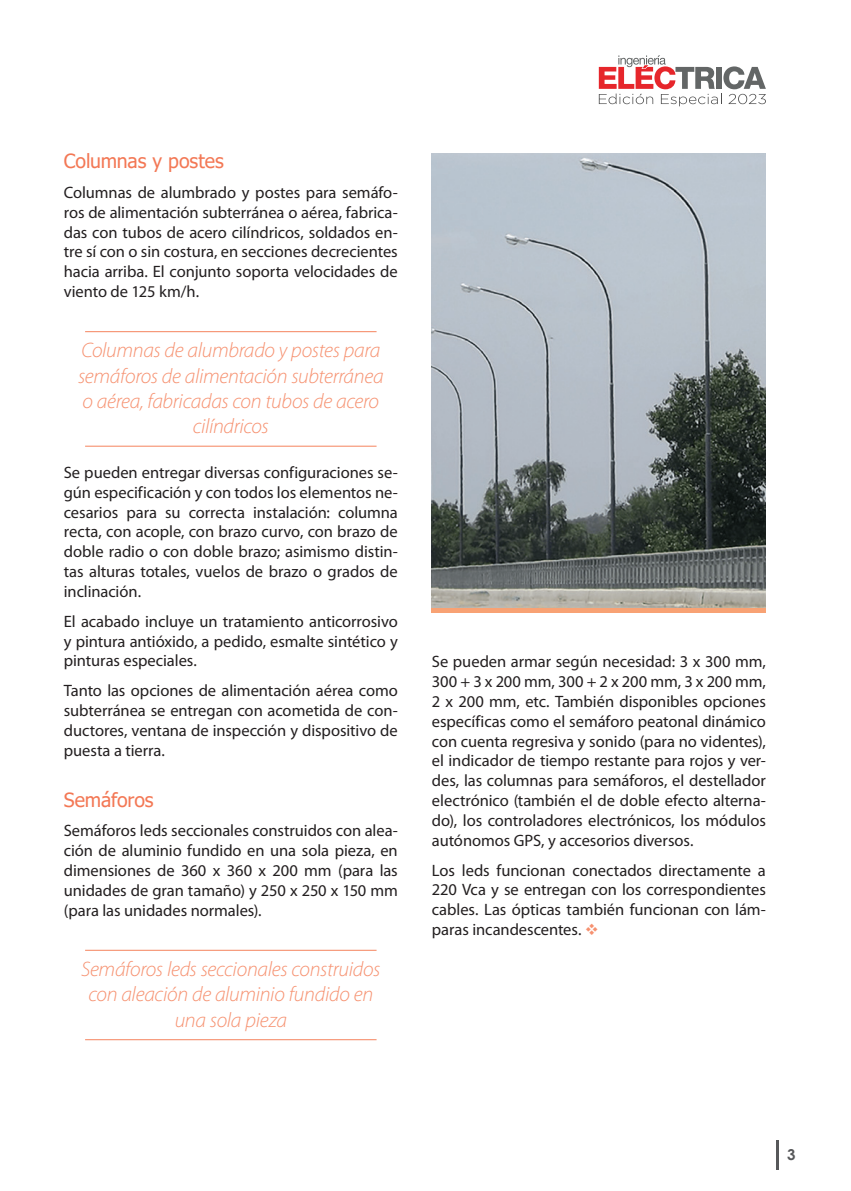
<style>
.page{position:relative;width:851px;height:1191px;background:#fff}
.page>*{position:absolute;margin:0;border:0;box-sizing:border-box;transform-origin:0 0}
.Destacado{font:italic 300 21px/25.2px "Myriad Pro";letter-spacing:-.015em;color:#f69170;text-align:center}
.Subtitulo{font:19.5px "Tahoma";letter-spacing:-.005em;color:#f37855}
.Texto{font:16.5px/19.8px "Myriad Pro";letter-spacing:-.005em;color:#231f20;text-align:justify}
.t1{font:700 15px "Century Gothic";color:#57585a}
.s1{color:#f69170}
</style>
<div class="page">
<hr style="left:776px;top:1140px;width:2px;height:29px;background:#57585a">
<svg style="left:598px;top:55px;width:167px;height:51px"></svg>
<hr style="left:85px;top:331px;width:291px;height:1px;background:#f69170">
<hr style="left:85px;top:445px;width:291px;height:2px;background:#f69170">
<hr style="left:85px;top:949px;width:291px;height:2px;background:#f69170">
<hr style="left:85px;top:1039px;width:291px;height:1px;background:#f69170">
<img style="left:432px;top:153px;width:333px;height:455px">
<hr style="left:432px;top:608px;width:333px;height:4px;background:#f8a274">
<p class="Subtitulo" style="left:64px;top:148px;width:161px">Columnas y postes</p>
<p class="Texto" style="left:64px;top:183px;width:335px">Columnas de alumbrado y postes para semáfo&shy;ros de alimentación subterránea o aérea, fabrica&shy;das con tubos de acero cilíndricos, soldados en&shy;tre sí con o sin costura, en secciones decrecientes hacia arriba. El conjunto soporta velocidades de viento de 125 km/h.</p>
<p class="Destacado" style="left:78px;top:338px;width:307px">Columnas de alumbrado y postes para semáforos de alimentación subterránea o aérea, fabricadas con tubos de acero cilíndricos</p>
<p class="Texto" style="left:64px;top:463px;width:335px">Se pueden entregar diversas configuraciones se&shy;gún especificación y con todos los elementos ne&shy;cesarios para su correcta instalación: columna recta, con acople, con brazo curvo, con brazo de doble radio o con doble brazo; asimismo distin&shy;tas alturas totales, vuelos de brazo o grados de inclinación.</p>
<p class="Texto" style="left:64px;top:611px;width:335px">El acabado incluye un tratamiento anticorrosivo y pintura antióxido, a pedido, esmalte sintético y pinturas especiales.</p>
<p class="Texto" style="left:64px;top:681px;width:335px">Tanto las opciones de alimentación aérea como subterránea se entregan con acometida de con&shy;ductores, ventana de inspección y dispositivo de puesta a tierra.</p>
<p class="Subtitulo" style="left:64px;top:786px;width:91px">Semáforos</p>
<p class="Texto" style="left:64px;top:821px;width:335px">Semáforos leds seccionales construidos con alea&shy;ción de aluminio fundido en una sola pieza, en dimensiones de 360 x 360 x 200 mm (para las unidades de gran tamaño) y 250 x 250 x 150 mm (para las unidades normales).</p>
<p class="Destacado" style="left:81px;top:956px;width:301px">Semáforos leds seccionales construidos con aleación de aluminio fundido en una sola pieza</p>
<p class="Texto" style="left:432px;top:652px;width:335px">Se pueden armar según necesidad: 3 x 300 mm, 300 + 3 x 200 mm, 300 + 2 x 200 mm, 3 x 200 mm, 2 x 200 mm, etc. También disponibles opciones específicas como el semáforo peatonal dinámico con cuenta regresiva y sonido (para no videntes), el indicador de tiempo restante para rojos y ver&shy;des, las columnas para semáforos, el destellador electrónico (también el de doble efecto alterna&shy;do), los controladores electrónicos, los módulos autónomos GPS, y accesorios diversos.</p>
<p class="Texto" style="left:432px;top:860px;width:335px">Los leds funcionan conectados directamente a 220 Vca y se entregan con los correspondientes cables. Las ópticas también funcionan con lám&shy;paras incandescentes. <span class="s1">❖</span></p>
<p class="t1" style="left:787px;top:1143px;width:10px">3</p>
</div>
